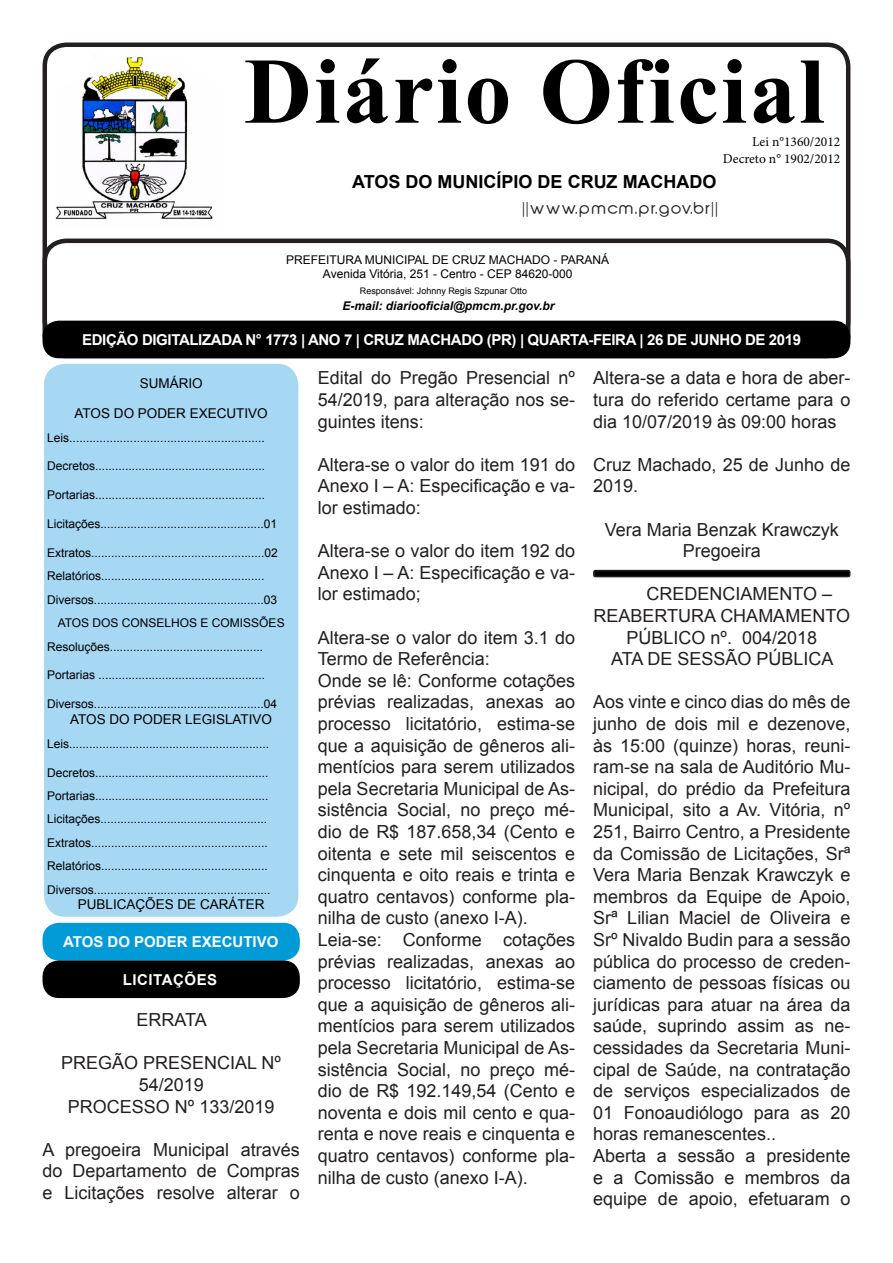
<style>
.page{position:relative;width:893px;height:1263px;background:#fff}
.page>*{position:absolute;margin:0;border:0;box-sizing:border-box;transform-origin:0 0}
.t1{font:700 93.9px "Times New Roman";letter-spacing:.025em;color:#000}
.t2{font:18px/21.6px "Arial";color:#231f20;text-align:justify}
.t3{font:700 18px "Arial";color:#000}
.t4{font:700 15px "Arial";letter-spacing:-.025em;color:#fff}
.t5{font:15px "Abeatby Kai";letter-spacing:.1em;color:#231f20;scale:1.06 1}
.t6{font:700 15px "Arial";color:#fff}
.t7{font:700 15px "Arial";letter-spacing:.035em;color:#fff}
.t8{font:13.5px "Arial";color:#000}
.t9{font:13.5px "Minion Pro";color:#000}
.t10{font:12px "Arial";color:#000}
.t11{font:italic 700 12px "Arial";color:#000}
.t12{font:9px "Arial";color:#000}
</style>
<div class="page">
<div style="left:43px;top:43px;width:807px;height:301px;border:4px solid #231f20;border-radius:21px"></div>
<div style="left:43px;top:239px;width:807px;height:119px;border:4px solid #231f20;border-radius:21px"></div>
<div style="left:44px;top:364px;width:254px;height:553px;background:#a6d7f3;border-radius:21px"></div>
<div style="left:43px;top:321px;width:807px;height:37px;background:#000;border-radius:16px"></div>
<img style="left:55px;top:55px;width:158px;height:165px">
<div style="left:43px;top:923px;width:257px;height:37px;background:#009bd6;border-radius:16px"></div>
<div style="left:43px;top:960px;width:257px;height:38px;background:#000;border-radius:16px"></div>
<div style="left:594px;top:571px;width:256px;height:6px;background:#000;border-radius:2px"></div>
<div style="left:593px;top:570px;width:257px;height:7px;border:2px solid #231f20;border-radius:2px"></div>
<p class="t1" style="left:244px;top:24px;width:582px">Diário Oficial</p>
<p class="t9" style="left:752px;top:133px;width:90px">Lei n°1360/2012</p>
<p class="t9" style="left:723px;top:149px;width:119px">Decreto n° 1902/2012</p>
<p class="t3" style="left:352px;top:169px;width:366px">ATOS DO MUNICÍPIO DE CRUZ MACHADO</p>
<p class="t5" style="left:523px;top:202px;width:186px">||www.pmcm.pr.gov.br||</p>
<p class="t10" style="left:286px;top:251px;width:325px">PREFEITURA MUNICIPAL DE CRUZ MACHADO - PARANÁ</p>
<p class="t10" style="left:323px;top:266px;width:251px">Avenida Vitória, 251 - Centro - CEP 84620-000</p>
<p class="t11" style="left:343px;top:298px;width:213px">E-mail: diariooficial@pmcm.pr.gov.br</p>
<p class="t4" style="left:82px;top:329px;width:721px">EDIÇÃO DIGITALIZADA N° 1773 | ANO 7 | CRUZ MACHADO (PR) | QUARTA-FEIRA | 26 DE JUNHO DE 2019</p>
<p class="t8" style="left:140px;top:374px;width:65px">SUMÁRIO</p>
<p class="t8" style="left:75px;top:404px;width:195px">ATOS DO PODER EXECUTIVO</p>
<p class="t10" style="left:47px;top:429px;width:219px">Leis..........................................................</p>
<p class="t10" style="left:47px;top:458px;width:220px">Decretos...................................................</p>
<p class="t10" style="left:47px;top:487px;width:220px">Portarias...................................................</p>
<p class="t10" style="left:47px;top:516px;width:232px">Licitações.................................................01</p>
<p class="t10" style="left:47px;top:544px;width:232px">Extratos....................................................02</p>
<p class="t10" style="left:47px;top:568px;width:219px">Relatórios.................................................</p>
<p class="t10" style="left:47px;top:591px;width:232px">Diversos...................................................03</p>
<p class="t10" style="left:58px;top:615px;width:228px">ATOS DOS CONSELHOS E COMISSÕES</p>
<p class="t10" style="left:47px;top:638px;width:218px">Resoluções..............................................</p>
<p class="t10" style="left:47px;top:667px;width:220px">Portarias ..................................................</p>
<p class="t10" style="left:47px;top:696px;width:232px">Diversos...................................................04</p>
<p class="t8" style="left:70px;top:710px;width:203px">ATOS DO PODER LEGISLATIVO</p>
<p class="t10" style="left:47px;top:735px;width:224px">Leis............................................................</p>
<p class="t10" style="left:47px;top:764px;width:223px">Decretos....................................................</p>
<p class="t10" style="left:47px;top:787px;width:223px">Portarias....................................................</p>
<p class="t10" style="left:47px;top:811px;width:222px">Licitações..................................................</p>
<p class="t10" style="left:47px;top:834px;width:222px">Extratos.....................................................</p>
<p class="t10" style="left:47px;top:858px;width:222px">Relatórios..................................................</p>
<p class="t10" style="left:47px;top:881px;width:225px">Diversos.....................................................</p>
<p class="t8" style="left:78px;top:894px;width:188px">PUBLICAÇÕES DE CARÁTER</p>
<p class="t12" style="left:360px;top:284px;width:169px">Responsável: Johnny Regis Szpunar Otto</p>
<p class="t2" style="left:318px;top:367px;width:259px">Edital do Pregão Presencial nº 54/2019, para alteração nos se&shy;guintes itens:</p>
<p class="t2" style="left:318px;top:453px;width:259px">Altera-se o valor do item 191 do Anexo I – A: Especificação e va&shy;lor estimado:</p>
<p class="t2" style="left:318px;top:540px;width:259px">Altera-se o valor do item 192 do Anexo I – A: Especificação e va&shy;lor estimado;</p>
<p class="t2" style="left:318px;top:626px;width:259px">Altera-se o valor do item 3.1 do<br>Termo de Referência:</p>
<p class="t2" style="left:318px;top:669px;width:259px">Onde se lê: Conforme cotações prévias realizadas, anexas ao processo licitatório, estima-se que a aquisição de gêneros ali&shy;mentícios para serem utilizados pela Secretaria Municipal de As&shy;sistência Social, no preço mé&shy;dio de R$ 187.658,34 (Cento e oitenta e sete mil seiscentos e cinquenta e oito reais e trinta e quatro centavos) conforme pla&shy;nilha de custo (anexo I-A).</p>
<p class="t2" style="left:318px;top:929px;width:259px">Leia-se: Conforme cotações prévias realizadas, anexas ao processo licitatório, estima-se que a aquisição de gêneros ali&shy;mentícios para serem utilizados pela Secretaria Municipal de As&shy;sistência Social, no preço mé&shy;dio de R$ 192.149,54 (Cento e noventa e dois mil cento e qua&shy;renta e nove reais e cinquenta e quatro centavos) conforme pla&shy;nilha de custo (anexo I-A).</p>
<p class="t2" style="left:593px;top:367px;width:259px">Altera-se a data e hora de aber&shy;tura do referido certame para o dia 10/07/2019 às 09:00 horas</p>
<p class="t2" style="left:593px;top:453px;width:259px">Cruz Machado, 25 de Junho de<br>2019.</p>
<p class="t2" style="left:605px;top:518px;width:236px">Vera Maria Benzak Krawczyk</p>
<p class="t2" style="left:683px;top:540px;width:80px">Pregoeira</p>
<p class="t2" style="left:646px;top:583px;width:187px">CREDENCIAMENTO –</p>
<p class="t2" style="left:594px;top:605px;width:258px">REABERTURA CHAMAMENTO</p>
<p class="t2" style="left:626px;top:626px;width:192px">PÚBLICO nº. 004/2018</p>
<p class="t2" style="left:611px;top:648px;width:224px">ATA DE SESSÃO PÚBLICA</p>
<p class="t2" style="left:593px;top:691px;width:259px">Aos vinte e cinco dias do mês de junho de dois mil e dezenove, às 15:00 (quinze) horas, reuni&shy;ram-se na sala de Auditório Mu&shy;nicipal, do prédio da Prefeitura Municipal, sito a Av. Vitória, nº 251, Bairro Centro, a Presidente da Comissão de Licitações, Srª Vera Maria Benzak Krawczyk e membros da Equipe de Apoio, Srª Lilian Maciel de Oliveira e Srº Nivaldo Budin para a sessão pública do processo de creden&shy;ciamento de pessoas físicas ou jurídicas para atuar na área da saúde, suprindo assim as ne&shy;cessidades da Secretaria Muni&shy;cipal de Saúde, na contratação de serviços especializados de 01 Fonoaudiólogo para as 20 horas remanescentes..</p>
<p class="t2" style="left:593px;top:1145px;width:259px">Aberta a sessão a presidente e a Comissão e membros da equipe de apoio, efetuaram o</p>
<p class="t6" style="left:63px;top:931px;width:217px">ATOS DO PODER EXECUTIVO</p>
<p class="t7" style="left:123px;top:969px;width:96px">LICITAÇÕES</p>
<p class="t2" style="left:137px;top:1009px;width:72px">ERRATA</p>
<p class="t2" style="left:61px;top:1052px;width:221px;text-align:center">PREGÃO PRESENCIAL Nº<br>54/2019</p>
<p class="t2" style="left:68px;top:1095px;width:208px">PROCESSO Nº 133/2019</p>
<p class="t2" style="left:43px;top:1138px;width:259px">A pregoeira Municipal através do Departamento de Compras e Licitações resolve alterar o</p>
</div>
